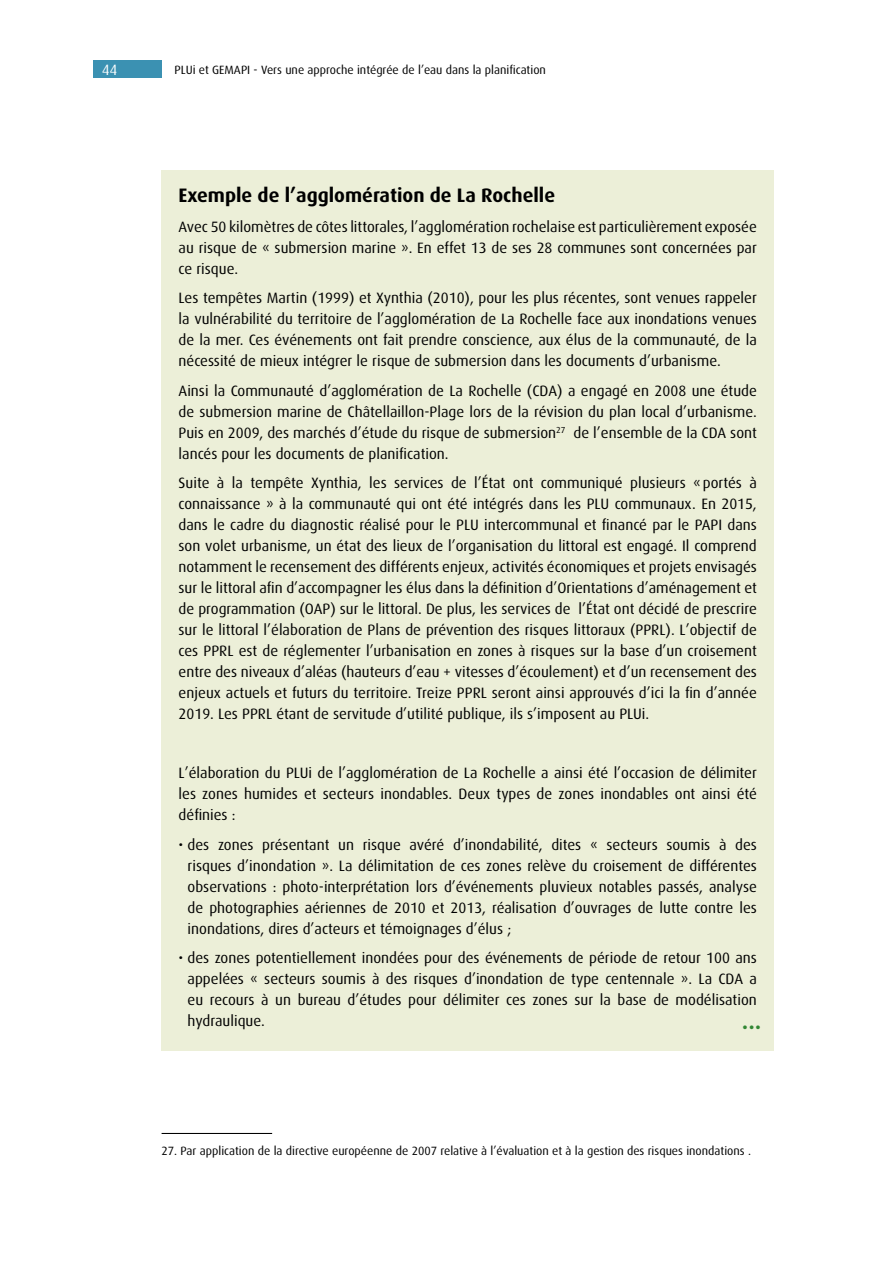
<style>
.page{position:relative;width:893px;height:1263px;background:#fff}
.page>*{position:absolute;margin:0;border:0;box-sizing:border-box;transform-origin:0 0}
.t1{font:700 21px "Dax OT";color:#328734}
.t2{font:700 19.5px "Dax OT";color:#000}
.t3{font:15px/21px "Dax OT";color:#000;text-align:justify}
.t4{font:15px "Dax OT";color:#fff}
.t5{font:12px "Dax OT";color:#000}
</style>
<div class="page">
<div style="left:93px;top:61px;width:69px;height:17px;background:#3b91b2"></div>
<div style="left:162px;top:170px;width:612px;height:880px;background:#ecefd8"></div>
<hr style="left:162px;top:1133px;width:110px;height:1px;background:#000">
<p class="t4" style="left:102px;top:62px;width:17px">44</p>
<p class="t5" style="left:175px;top:63px;width:373px">PLUi et GEMAPI - Vers une approche intégrée de l’eau dans la planification</p>
<h2 class="t2" style="left:179px;top:184px;width:378px">Exemple de l’agglomération de La Rochelle</h2>
<p class="t3" style="left:179px;top:216px;width:580px">Avec 50 kilomètres de côtes littorales, l’agglomération rochelaise est particulièrement exposée au risque de « submersion marine ». En effet 13 de ses 28 communes sont concernées par ce risque.</p>
<p class="t3" style="left:179px;top:288px;width:580px">Les tempêtes Martin (1999) et Xynthia (2010), pour les plus récentes, sont venues rappeler la vulnérabilité du territoire de l’agglomération de La Rochelle face aux inondations venues de la mer. Ces événements ont fait prendre conscience, aux élus de la communauté, de la nécessité de mieux intégrer le risque de submersion dans les documents d’urbanisme.</p>
<p class="t3" style="left:179px;top:380px;width:580px">Ainsi la Communauté d’agglomération de La Rochelle (CDA) a engagé en 2008 une étude de submersion marine de Châtellaillon-Plage lors de la révision du plan local d’urbanisme.<br>Puis en 2009, des marchés d’étude du risque de submersion<sup>27</sup> de l’ensemble de la CDA sont lancés pour les documents de planification.</p>
<p class="t3" style="left:179px;top:473px;width:580px">Suite à la tempête Xynthia, les services de l’État ont communiqué plusieurs «portés à connaissance » à la communauté qui ont été intégrés dans les PLU communaux. En 2015, dans le cadre du diagnostic réalisé pour le PLU intercommunal et financé par le PAPI dans son volet urbanisme, un état des lieux de l’organisation du littoral est engagé. Il comprend notamment le recensement des différents enjeux, activités économiques et projets envisagés sur le littoral afin d’accompagner les élus dans la définition d’Orientations d’aménagement et de programmation (OAP) sur le littoral. De plus, les services de l’État ont décidé de prescrire sur le littoral l’élaboration de Plans de prévention des risques littoraux (PPRL). L’objectif de ces PPRL est de réglementer l’urbanisation en zones à risques sur la base d’un croisement entre des niveaux d’aléas (hauteurs d’eau + vitesses d’écoulement) et d’un recensement des enjeux actuels et futurs du territoire. Treize PPRL seront ainsi approuvés d’ici la fin d’année 2019. Les PPRL étant de servitude d’utilité publique, ils s’imposent au PLUi.</p>
<p class="t3" style="left:179px;top:763px;width:580px">L’élaboration du PLUi de l’agglomération de La Rochelle a ainsi été l’occasion de délimiter les zones humides et secteurs inondables. Deux types de zones inondables ont ainsi été définies :</p>
<p class="t3" style="left:188px;top:834px;width:571px;text-indent:-9px">• des zones présentant un risque avéré d’inondabilité, dites « secteurs soumis à des risques d’inondation ». La délimitation de ces zones relève du croisement de différentes observations : photo-interprétation lors d’événements pluvieux notables passés, analyse de photographies aériennes de 2010 et 2013, réalisation d’ouvrages de lutte contre les inondations, dires d’acteurs et témoignages d’élus ;</p>
<p class="t3" style="left:188px;top:948px;width:571px;text-indent:-9px">• des zones potentiellement inondées pour des événements de période de retour 100 ans appelées « secteurs soumis à des risques d’inondation de type centennale ». La CDA a eu recours à un bureau d’études pour délimiter ces zones sur la base de modélisation hydraulique.</p>
<h1 class="t1" style="left:742px;top:1010px;width:20px">...</h1>
<p class="t5" style="left:162px;top:1145px;width:591px">27. Par application de la directive européenne de 2007 relative à l’évaluation et à la gestion des risques inondations .</p>
</div>
